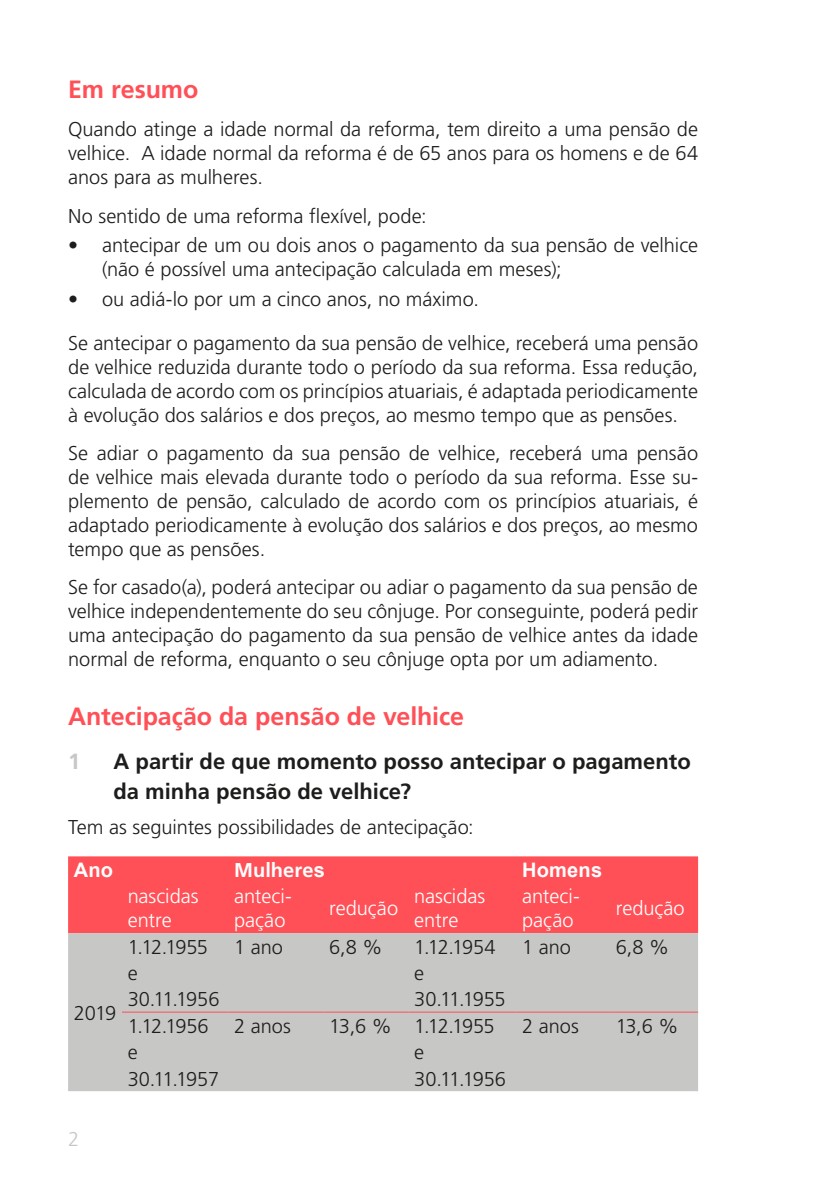
<style>
.page{position:relative;width:840px;height:1191px;background:#fff}
.page>*{position:absolute;margin:0;border:0;box-sizing:border-box;transform-origin:0 0}
.Texttitel{font:700 25px "Frutiger LT Std";letter-spacing:-.005em;color:#ff5057}
.t1{font:700 22px/30px "Frutiger LT Std";color:#1d1d1b}
.t2{font:700 22px "Frutiger LT Std";color:#c7c7c6}
.Grundtext{font:300 20px/24px "Frutiger LT Std";color:#1d1d1b;text-align:justify}
.Grundtext-2{font:300 20px/24px "Frutiger LT Std";color:#fff}
.Text_vor_Aufzählung{font:300 20px "Frutiger LT Std";color:#1d1d1b}
.Tabellen_Text_Weiss{font:700 20px "Arial";letter-spacing:.01em;color:#fff}
.Tabellen_Text_Weiss-2{font:700 20px "Frutiger LT Std";letter-spacing:.005em;color:#fff}
.MB_Gruppe_Titelseite{font:300 20px "Frutiger LT Std";color:#c7c7c6}
.s1{font-family:"Arial"}
</style>
<div class="page">
<div style="left:68px;top:856px;width:629px;height:77px;background:#ff5057"></div>
<div style="left:68px;top:933px;width:629px;height:158px;background:#c7c7c6"></div>
<hr style="left:122px;top:1011px;width:106px;height:1px;background:#ff5057">
<hr style="left:228px;top:1011px;width:95px;height:1px;background:#ff5057">
<hr style="left:323px;top:1011px;width:85px;height:1px;background:#ff5057">
<hr style="left:408px;top:1011px;width:108px;height:1px;background:#ff5057">
<hr style="left:516px;top:1011px;width:93px;height:1px;background:#ff5057">
<hr style="left:609px;top:1011px;width:88px;height:1px;background:#ff5057">
<p class="Texttitel" style="left:68px;top:75px;width:132px">Em resumo</p>
<p class="Grundtext" style="left:68px;top:118px;width:631px">Quando atinge a idade normal da reforma, tem direito a uma pensão de velhice. A idade normal da reforma é de 65 anos para os homens e de 64 anos para as mulheres.</p>
<p class="Text_vor_Aufzählung" style="left:68px;top:204px;width:360px">No sentido de uma reforma flexível, pode:</p>
<p class="Grundtext" style="left:102px;top:234px;width:597px;text-indent:-34px">• antecipar de um ou dois anos o pagamento da sua pensão de velhice (não é possível uma antecipação calculada em meses);</p>
<p class="Grundtext" style="left:68px;top:287px;width:412px">• ou adiá-lo por um a cinco anos, no máximo.</p>
<p class="Grundtext" style="left:68px;top:331px;width:631px">Se antecipar o pagamento da sua pensão de velhice, receberá uma pensão de velhice reduzida durante todo o período da sua reforma. Essa redução, calculada de acordo com os princípios atuariais, é adaptada periodicamente à evolução dos salários e dos preços, ao mesmo tempo que as pensões.</p>
<p class="Grundtext" style="left:68px;top:441px;width:631px">Se adiar o pagamento da sua pensão de velhice, receberá uma pensão de velhice mais elevada durante todo o período da sua reforma. Esse su&shy;plemento de pensão, calculado de acordo com os princípios atuariais, é adaptado periodicamente à evolução dos salários e dos preços, ao mesmo tempo que as pensões.</p>
<p class="Grundtext" style="left:68px;top:575px;width:631px">Se for casado(a), poderá antecipar ou adiar o pagamento da sua pensão de velhice independentemente do seu cônjuge. Por conseguinte, poderá pedir uma antecipação do pagamento da sua pensão de velhice antes da idade normal de reforma, enquanto o seu cônjuge opta por um adiamento.</p>
<p class="Texttitel" style="left:68px;top:701px;width:397px">Antecipação da pensão de velhice</p>
<p class="t2" style="left:68px;top:748px;width:14px">1</p>
<p class="t1" style="left:113px;top:746px;width:578px">A partir de que momento posso antecipar o pagamento da minha pensão de velhice?</p>
<p class="Grundtext" style="left:68px;top:815px;width:407px">Tem as seguintes possibilidades de antecipação:</p>
<p class="Tabellen_Text_Weiss" style="left:74px;top:855px;width:41px">Ano</p>
<p class="Tabellen_Text_Weiss-2" style="left:234px;top:858px;width:92px">Mulhere<span class="s1">s</span></p>
<p class="Tabellen_Text_Weiss" style="left:522px;top:855px;width:81px">Homens</p>
<p class="Grundtext-2" style="left:128px;top:884px;width:72px">nascidas entre</p>
<p class="Grundtext-2" style="left:234px;top:884px;width:59px">anteci&shy;pação</p>
<p class="Grundtext-2" style="left:329px;top:896px;width:70px">redução</p>
<p class="Grundtext-2" style="left:414px;top:884px;width:72px">nascidas entre</p>
<p class="Grundtext-2" style="left:522px;top:884px;width:59px">anteci&shy;pação</p>
<p class="Grundtext-2" style="left:615px;top:896px;width:70px">redução</p>
<p class="Grundtext" style="left:74px;top:1001px;width:44px">2019</p>
<p class="Grundtext" style="left:128px;top:935px;width:82px">1.12.1955</p>
<p class="Grundtext" style="left:234px;top:935px;width:50px">1 ano</p>
<p class="Grundtext" style="left:329px;top:935px;width:55px">6,8 %</p>
<p class="Grundtext" style="left:414px;top:935px;width:83px">1.12.1954</p>
<p class="Grundtext" style="left:522px;top:935px;width:50px">1 ano</p>
<p class="Grundtext" style="left:615px;top:935px;width:55px">6,8 %</p>
<p class="Grundtext" style="left:128px;top:961px;width:12px">e</p>
<p class="Grundtext" style="left:414px;top:961px;width:11px">e</p>
<p class="Grundtext" style="left:128px;top:987px;width:93px">30.11.1956</p>
<p class="Grundtext" style="left:414px;top:987px;width:93px">30.11.1955</p>
<p class="Grundtext" style="left:128px;top:1014px;width:82px">1.12.1956</p>
<p class="Grundtext" style="left:234px;top:1014px;width:58px">2 anos</p>
<p class="Grundtext" style="left:329px;top:1014px;width:64px">13,6 %</p>
<p class="Grundtext" style="left:414px;top:1014px;width:82px">1.12.1955</p>
<p class="Grundtext" style="left:522px;top:1014px;width:58px">2 anos</p>
<p class="Grundtext" style="left:615px;top:1014px;width:64px">13,6 %</p>
<p class="Grundtext" style="left:128px;top:1040px;width:12px">e</p>
<p class="Grundtext" style="left:414px;top:1040px;width:11px">e</p>
<p class="Grundtext" style="left:128px;top:1066px;width:93px">30.11.1957</p>
<p class="Grundtext" style="left:414px;top:1066px;width:93px">30.11.1956</p>
<p class="MB_Gruppe_Titelseite" style="left:68px;top:1127px;width:13px">2</p>
</div>
